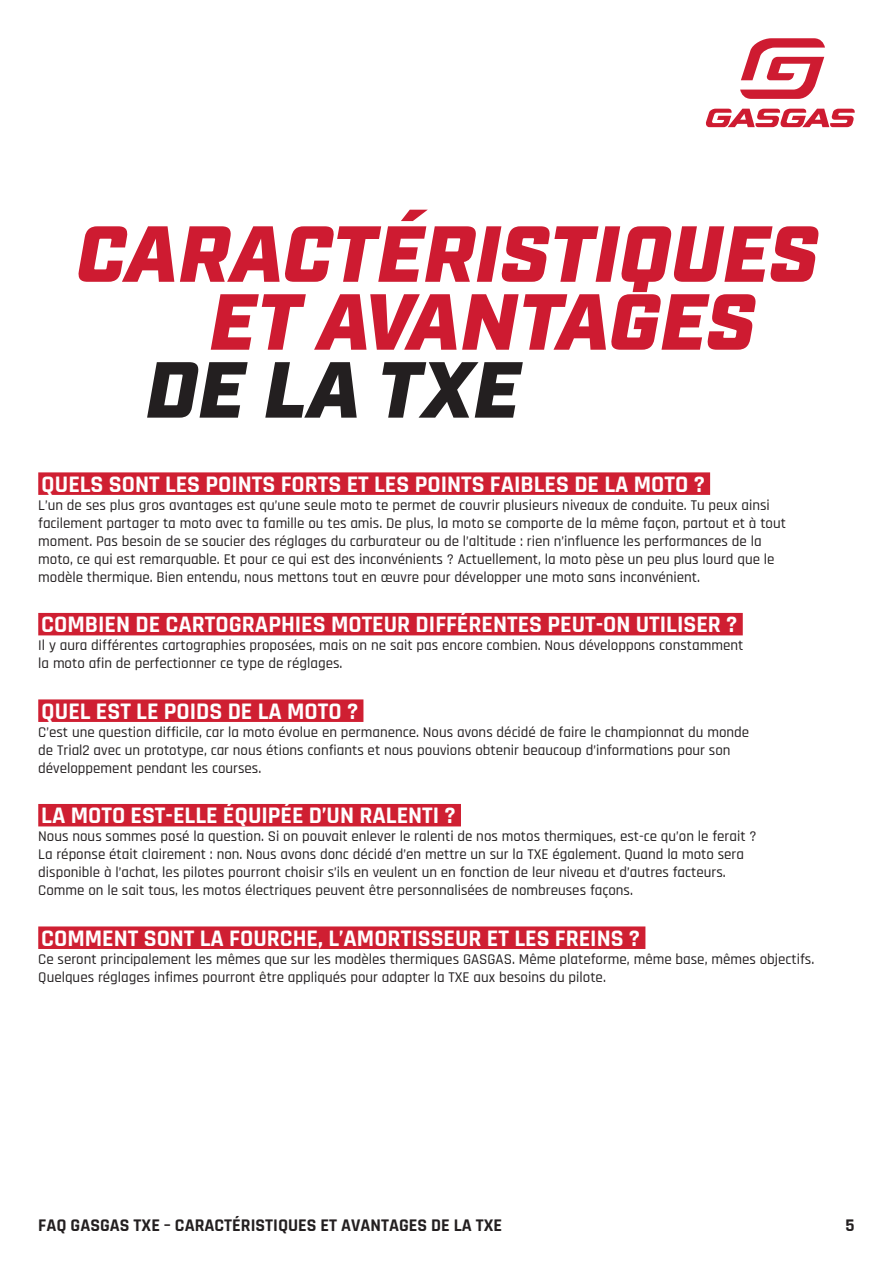
<style>
.page{position:relative;width:893px;height:1263px;background:#fff}
.page>*{position:absolute;margin:0;border:0;box-sizing:border-box;transform-origin:0 0}
.t1{font:italic 900 79.2px/67.9px "Industry";letter-spacing:.01em;color:#ce1b31}
.t2{font:italic 900 79.2px "Industry";letter-spacing:.01em;color:#231f20}
.t3{font:700 24px "Rajdhani";color:#fff}
.t4{font:700 18px "Rajdhani";color:#231f20}
.t5{font:500 15px/18px "Rajdhani";color:#231f20}
</style>
<div class="page">
<div style="left:38px;top:472px;width:672px;height:23px;background:#cf1f32"></div>
<div style="left:38px;top:613px;width:705px;height:22px;background:#cf1f32"></div>
<div style="left:38px;top:699px;width:325px;height:23px;background:#cf1f32"></div>
<div style="left:38px;top:804px;width:423px;height:22px;background:#cf1f32"></div>
<div style="left:38px;top:926px;width:607px;height:23px;background:#cf1f32"></div>
<svg style="left:705px;top:109px;width:150px;height:18px"></svg>
<svg style="left:740px;top:38px;width:85px;height:61px"></svg>
<h1 class="t1" style="left:210px;top:225px;width:610px;text-indent:-133px">CARACTÉRISTIQUES<br>ET AVANTAGES</h1>
<h1 class="t2" style="left:146px;top:342px;width:375px">DE LA TXE</h1>
<h2 class="t3" style="left:41px;top:470px;width:665px">QUELS SONT LES POINTS FORTS ET LES POINTS FAIBLES DE LA MOTO ?</h2>
<p class="t5" style="left:38px;top:497px;width:749px">L’un de ses plus gros avantages est qu’une seule moto te permet de couvrir plusieurs niveaux de conduite. Tu peux ainsi facilement partager ta moto avec ta famille ou tes amis. De plus, la moto se comporte de la même façon, partout et à tout moment. Pas besoin de se soucier des réglages du carburateur ou de l’altitude : rien n’influence les performances de la moto, ce qui est remarquable. Et pour ce qui est des inconvénients ? Actuellement, la moto pèse un peu plus lourd que le modèle thermique. Bien entendu, nous mettons tout en œuvre pour développer une moto sans inconvénient.</p>
<h2 class="t3" style="left:41px;top:610px;width:698px">COMBIEN DE CARTOGRAPHIES MOTEUR DIFFÉRENTES PEUT-ON UTILISER ?</h2>
<p class="t5" style="left:38px;top:637px;width:706px">Il y aura différentes cartographies proposées, mais on ne sait pas encore combien. Nous développons constamment la moto afin de perfectionner ce type de réglages.</p>
<h2 class="t3" style="left:41px;top:697px;width:318px">QUEL EST LE POIDS DE LA MOTO ?</h2>
<p class="t5" style="left:38px;top:724px;width:712px">C’est une question difficile, car la moto évolue en permanence. Nous avons décidé de faire le championnat du monde de Trial2 avec un prototype, car nous étions confiants et nous pouvions obtenir beaucoup d’informations pour son développement pendant les courses.</p>
<h2 class="t3" style="left:41px;top:801px;width:416px">LA MOTO EST-ELLE ÉQUIPÉE D’UN RALENTI ?</h2>
<p class="t5" style="left:38px;top:828px;width:720px">Nous nous sommes posé la question. Si on pouvait enlever le ralenti de nos motos thermiques, est-ce qu’on le ferait ?<br>La réponse était clairement : non. Nous avons donc décidé d’en mettre un sur la TXE également. Quand la moto sera disponible à l’achat, les pilotes pourront choisir s’ils en veulent un en fonction de leur niveau et d’autres facteurs.<br>Comme on le sait tous, les motos électriques peuvent être personnalisées de nombreuses façons.</p>
<h2 class="t3" style="left:41px;top:924px;width:600px">COMMENT SONT LA FOURCHE, L’AMORTISSEUR ET LES FREINS ?</h2>
<p class="t5" style="left:38px;top:951px;width:777px">Ce seront principalement les mêmes que sur les modèles thermiques GASGAS. Même plateforme, même base, mêmes objectifs.<br>Quelques réglages infimes pourront être appliqués pour adapter la TXE aux besoins du pilote.</p>
<p class="t4" style="left:38px;top:1214px;width:465px">FAQ GASGAS TXE – CARACTÉRISTIQUES ET AVANTAGES DE LA TXE</p>
<p class="t4" style="left:846px;top:1214px;width:11px">5</p>
</div>
